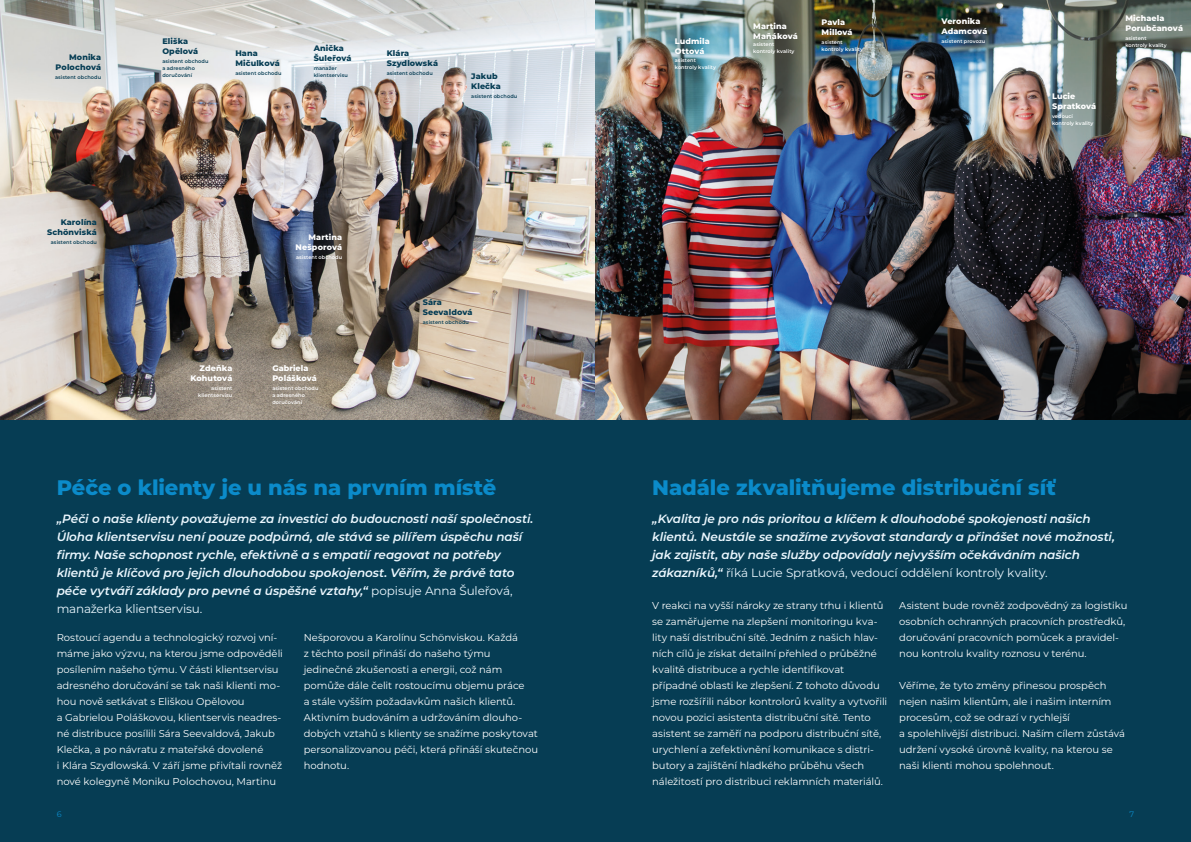
<style>
.page{position:relative;width:1191px;height:842px;background:#fff}
.page>*{position:absolute;margin:0;border:0;box-sizing:border-box;transform-origin:0 0}
.Odstavec_rozhovor{font:800 21px "Montserrat";letter-spacing:-.005em;color:#0b8bca}
.Odstavec_rozhovor-2{font:italic 600 12px/18px "Montserrat";letter-spacing:-.01em;color:#ebf7fe}
.Odstavec_rozhovor-3{font:10px/16px "Montserrat";letter-spacing:-.005em;color:#fff}
.t1{font:800 8px/10px "Montserrat";letter-spacing:.015em;color:#fff}
.t2{font:800 8px/10px "Montserrat";letter-spacing:.015em;color:#063d54}
.t3{font:8px "Montserrat";color:#0b8bca}
.t4{font:600 5px/7px "Montserrat";letter-spacing:.02em;color:#fff}
.t5{font:600 5px/7px "Montserrat";letter-spacing:.02em;color:#063d54}
.s1{font-weight:400;font-style:normal}
</style>
<div class="page">
<img style="left:0;top:0;width:1191px;height:421px">
<div style="left:0;top:421px;width:1191px;height:421px;background:#063d54"></div>
<p class="t2" style="left:56px;top:52px;width:47px;text-align:right">Monika<br>Polochová</p>
<p class="t5" style="left:55px;top:74px;width:48px">asistent obchodu</p>
<p class="t2" style="left:162px;top:36px;width:37px">Eliška<br>Opělová</p>
<p class="t5" style="left:162px;top:58px;width:48px">asistent obchodu a adresného doručování</p>
<p class="t2" style="left:235px;top:48px;width:46px">Hana<br>Mičulková</p>
<p class="t5" style="left:235px;top:69px;width:48px">asistent obchodu</p>
<p class="t2" style="left:314px;top:43px;width:39px">Anička<br>Šuleřová</p>
<p class="t5" style="left:314px;top:64px;width:36px">manažer klientservisu</p>
<p class="t2" style="left:387px;top:48px;width:53px">Klára<br>Szydlowská</p>
<p class="t5" style="left:387px;top:69px;width:48px">asistent obchodu</p>
<p class="t2" style="left:471px;top:71px;width:31px">Jakub<br>Klečka</p>
<p class="t5" style="left:471px;top:92px;width:48px">asistent obchodu</p>
<p class="t1" style="left:675px;top:35px;width:37px">Ludmila<br>Ottová</p>
<p class="t4" style="left:675px;top:57px;width:43px">asistent kontroly kvality</p>
<p class="t1" style="left:753px;top:21px;width:46px">Martina<br>Maňáková</p>
<p class="t1" style="left:821px;top:17px;width:33px">Pavla<br>Millová</p>
<p class="t1" style="left:941px;top:16px;width:47px">Veronika<br>Adamcová</p>
<p class="t4" style="left:753px;top:41px;width:43px">asistent kontroly kvality</p>
<p class="t4" style="left:821px;top:38px;width:43px">asistent kontroly kvality</p>
<p class="t4" style="left:941px;top:37px;width:45px">asistent provozu</p>
<p class="t1" style="left:1052px;top:91px;width:46px">Lucie<br>Spratková</p>
<p class="t4" style="left:1052px;top:112px;width:43px">vedoucí kontroly kvality</p>
<p class="t1" style="left:1125px;top:13px;width:59px">Michaela<br>Porubčanová</p>
<p class="t4" style="left:1125px;top:34px;width:43px">asistent kontroly kvality</p>
<p class="t2" style="left:47px;top:217px;width:51px;text-align:right">Karolína<br>Schönviská</p>
<p class="t5" style="left:51px;top:238px;width:48px">asistent obchodu</p>
<p class="t1" style="left:295px;top:232px;width:48px;text-align:right">Martina<br>Nešporová</p>
<p class="t4" style="left:296px;top:253px;width:48px">asistent obchodu</p>
<p class="t1" style="left:191px;top:363px;width:43px;text-align:right">Zdeňka<br>Kohutová</p>
<p class="t4" style="left:198px;top:384px;width:36px;text-align:right">asistent klientservisu</p>
<p class="t1" style="left:272px;top:363px;width:46px">Gabriela<br>Polášková</p>
<p class="t4" style="left:272px;top:384px;width:48px">asistent obchodu a adresného doručování</p>
<p class="t2" style="left:423px;top:297px;width:51px">Sára<br>Seevaldová</p>
<p class="t5" style="left:423px;top:318px;width:48px">asistent obchodu</p>
<p class="Odstavec_rozhovor" style="left:57px;top:472px;width:441px">Péče o klienty je u nás na prvním místě</p>
<p class="Odstavec_rozhovor" style="left:652px;top:472px;width:405px">Nadále zkvalitňujeme distribuční síť</p>
<p class="Odstavec_rozhovor-2" style="left:57px;top:509px;width:478px">„Péči o naše klienty považujeme za investici do budoucnosti naší společnosti.<br>Úloha klientservisu není pouze podpůrná, ale stává se pilířem úspěchu naší firmy. Naše schopnost rychle, efektivně a s empatií reagovat na potřeby klientů je klíčová pro jejich dlouhodobou spokojenost. Věřím, že právě tato péče vytváří základy pro pevné a úspěšné vztahy,“ <span class="s1">popisuje Anna Šuleřová, manažerka klientservisu.</span></p>
<p class="Odstavec_rozhovor-2" style="left:652px;top:509px;width:464px">„Kvalita je pro nás prioritou a klíčem k dlouhodobé spokojenosti našich klientů. Neustále se snažíme zvyšovat standardy a přinášet nové možnosti, jak zajistit, aby naše služby odpovídaly nejvyšším očekáváním našich zákazníků,“ <span class="s1">říká Lucie Spratková, vedoucí oddělení kontroly kvality.</span></p>
<p class="Odstavec_rozhovor-3" style="left:652px;top:597px;width:236px">V reakci na vyšší nároky ze strany trhu i klientů se zaměřujeme na zlepšení monitoringu kva&shy;lity naší distribuční sítě. Jedním z našich hlav&shy;ních cílů je získat detailní přehled o průběžné kvalitě distribuce a rychle identifikovat případné oblasti ke zlepšení. Z tohoto důvodu jsme rozšířili nábor kontrolorů kvality a vytvořili novou pozici asistenta distribuční sítě. Tento asistent se zaměří na podporu distribuční sítě, urychlení a zefektivnění komunikace s distri&shy;butory a zajištění hladkého průběhu všech náležitostí pro distribuci reklamních materiálů.</p>
<p class="Odstavec_rozhovor-3" style="left:899px;top:597px;width:230px">Asistent bude rovněž zodpovědný za logistiku osobních ochranných pracovních prostředků, doručování pracovních pomůcek a pravidel&shy;nou kontrolu kvality roznosu v terénu.</p>
<p class="Odstavec_rozhovor-3" style="left:57px;top:629px;width:228px">Rostoucí agendu a technologický rozvoj vní&shy;máme jako výzvu, na kterou jsme odpověděli posílením našeho týmu. V části klientservisu adresného doručování se tak naši klienti mo&shy;hou nově setkávat s Eliškou Opělovou<br>a Gabrielou Poláškovou, klientservis neadres&shy;né distribuce posílili Sára Seevaldová, Jakub Klečka, a po návratu z mateřské dovolené<br>i Klára Szydlowská. V září jsme přivítali rovněž nové kolegyně Moniku Polochovou, Martinu</p>
<p class="Odstavec_rozhovor-3" style="left:304px;top:629px;width:236px">Nešporovou a Karolínu Schönviskou. Každá<br>z těchto posil přináší do našeho týmu jedinečné zkušenosti a energii, což nám pomůže dále čelit rostoucímu objemu práce<br>a stále vyšším požadavkům našich klientů.<br>Aktivním budováním a udržováním dlouho&shy;dobých vztahů s klienty se snažíme poskytovat personalizovanou péči, která přináší skutečnou hodnotu.</p>
<p class="Odstavec_rozhovor-3" style="left:899px;top:677px;width:227px">Věříme, že tyto změny přinesou prospěch nejen našim klientům, ale i našim interním procesům, což se odrazí v rychlejší<br>a spolehlivější distribuci. Naším cílem zůstává udržení vysoké úrovně kvality, na kterou se naši klienti mohou spolehnout.</p>
<p class="t3" style="left:57px;top:808px;width:6px">6</p>
<p class="t3" style="left:1129px;top:808px;width:6px">7</p>
</div>
